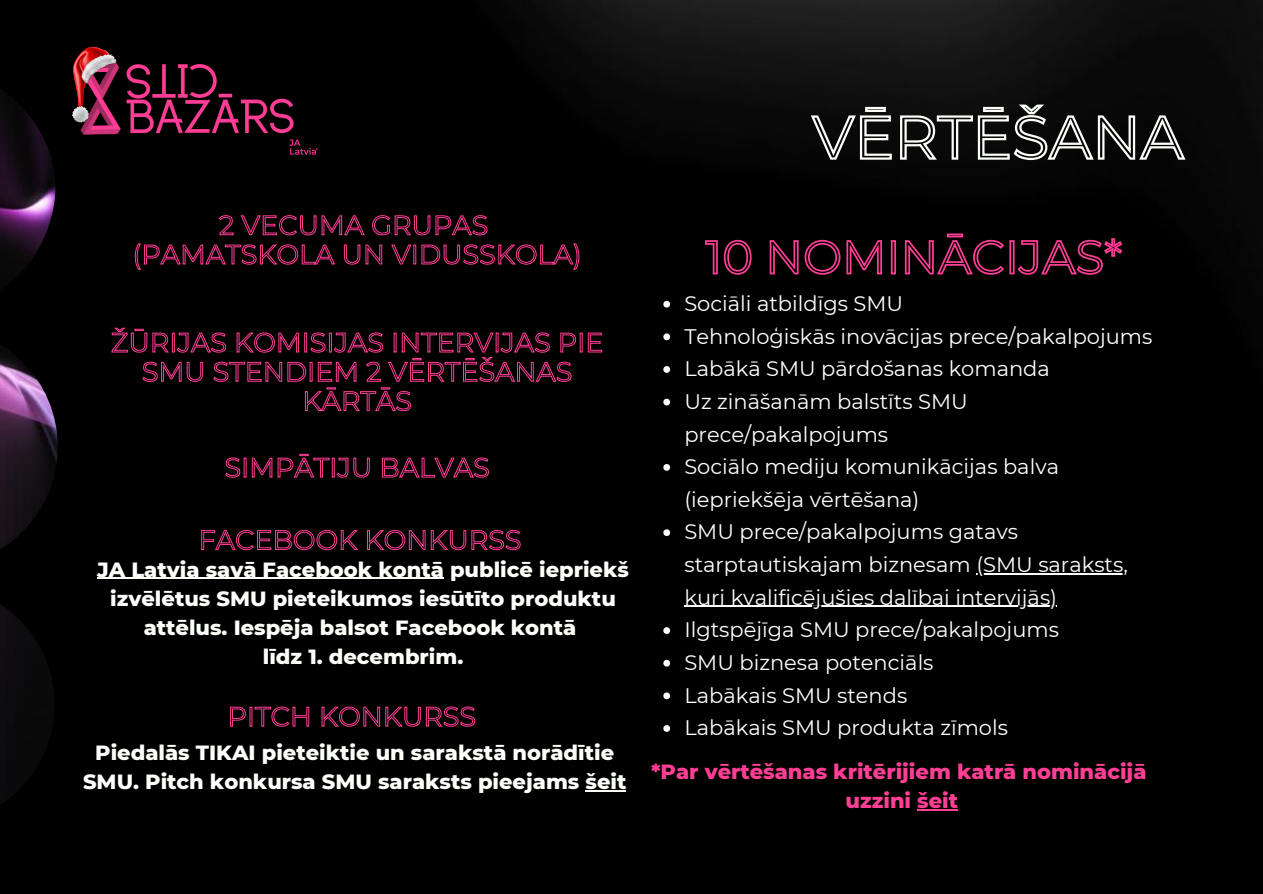
<style>
.page{position:relative;width:1263px;height:894px;background:#fff}
.page>*{position:absolute;margin:0;border:0;box-sizing:border-box;transform-origin:0 0}
.t1{font:21px/32.5px "Montserrat";color:#fff}
.t2{font:800 21px/29.2px "Montserrat";color:#fcfffa;text-align:center}
.t3{font:800 21px "Montserrat";color:#ff3e95}
</style>
<div class="page">
<img style="left:0;top:0;width:1263px;height:893px">
<svg style="left:809px;top:102px;width:378px;height:60px;background:#3b3c3b"></svg>
<img style="left:23px;top:12px;width:322px;height:181px">
<img style="left:73px;top:47px;width:43px;height:75px">
<img style="left:0;top:69px;width:58px;height:754px">
<svg style="left:111px;top:327px;width:492px;height:85px;background:#220813"></svg>
<svg style="left:704px;top:232px;width:419px;height:44px;background:#330c1d"></svg>
<svg style="left:224px;top:453px;width:266px;height:25px;background:#340c1e"></svg>
<svg style="left:201px;top:529px;width:320px;height:21px;background:#400f25"></svg>
<svg style="left:230px;top:705px;width:246px;height:22px;background:#3b0e22"></svg>
<svg style="left:663px;top:301px;width:7px;height:6px"></svg>
<svg style="left:663px;top:333px;width:7px;height:7px"></svg>
<svg style="left:663px;top:366px;width:7px;height:7px"></svg>
<svg style="left:663px;top:398px;width:7px;height:7px"></svg>
<svg style="left:663px;top:464px;width:7px;height:6px"></svg>
<svg style="left:663px;top:529px;width:7px;height:7px"></svg>
<hr style="left:976px;top:573px;width:152px;height:1px;background:#fff">
<hr style="left:684px;top:605px;width:373px;height:1px;background:#fff">
<svg style="left:663px;top:627px;width:7px;height:6px"></svg>
<svg style="left:663px;top:659px;width:7px;height:7px"></svg>
<svg style="left:663px;top:692px;width:7px;height:7px"></svg>
<svg style="left:663px;top:725px;width:7px;height:6px"></svg>
<svg style="left:218px;top:214px;width:270px;height:22px;background:#390d21"></svg>
<svg style="left:134px;top:243px;width:446px;height:27px;background:#2f0b1b"></svg>
<hr style="left:917px;top:809px;width:41px;height:1px;background:#ff3e95">
<hr style="left:97px;top:577px;width:347px;height:1px;background:#fcfffa">
<hr style="left:585px;top:789px;width:41px;height:2px;background:#fcfffa">
<p class="t2" style="left:97px;top:554px;width:533px">JA Latvia savā Facebook kontā publicē iepriekš izvēlētus SMU pieteikumos iesūtīto produktu attēlus. Iespēja balsot Facebook kontā</p>
<p class="t2" style="left:263px;top:642px;width:202px">līdz 1. decembrim.</p>
<p class="t2" style="left:83px;top:737px;width:545px">Piedalās TIKAI pieteiktie un sarakstā norādītie<br>SMU. Pitch konkursa SMU saraksts pieejams šeit</p>
<p class="t1" style="left:684px;top:287px;width:220px">Sociāli atbildīgs SMU</p>
<p class="t1" style="left:684px;top:320px;width:469px">Tehnoloģiskās inovācijas prece/pakalpojums</p>
<p class="t1" style="left:684px;top:352px;width:367px">Labākā SMU pārdošanas komanda</p>
<p class="t1" style="left:684px;top:385px;width:285px">Uz zināšanām balstīts SMU prece/pakalpojums</p>
<p class="t1" style="left:684px;top:450px;width:376px">Sociālo mediju komunikācijas balva (iepriekšēja vērtēšana)</p>
<p class="t1" style="left:684px;top:515px;width:445px">SMU prece/pakalpojums gatavs starptautiskajam biznesam (SMU saraksts, kuri kvalificējušies dalībai intervijās)</p>
<p class="t1" style="left:684px;top:613px;width:376px">Ilgtspējīga SMU prece/pakalpojums</p>
<p class="t1" style="left:684px;top:646px;width:251px">SMU biznesa potenciāls</p>
<p class="t1" style="left:684px;top:678px;width:224px">Labākais SMU stends</p>
<p class="t1" style="left:684px;top:711px;width:325px">Labākais SMU produkta zīmols</p>
<p class="t3" style="left:651px;top:758px;width:497px">*Par vērtēšanas kritērijiem katrā nominācijā</p>
<p class="t3" style="left:846px;top:787px;width:114px">uzzini šeit</p>
</div>
